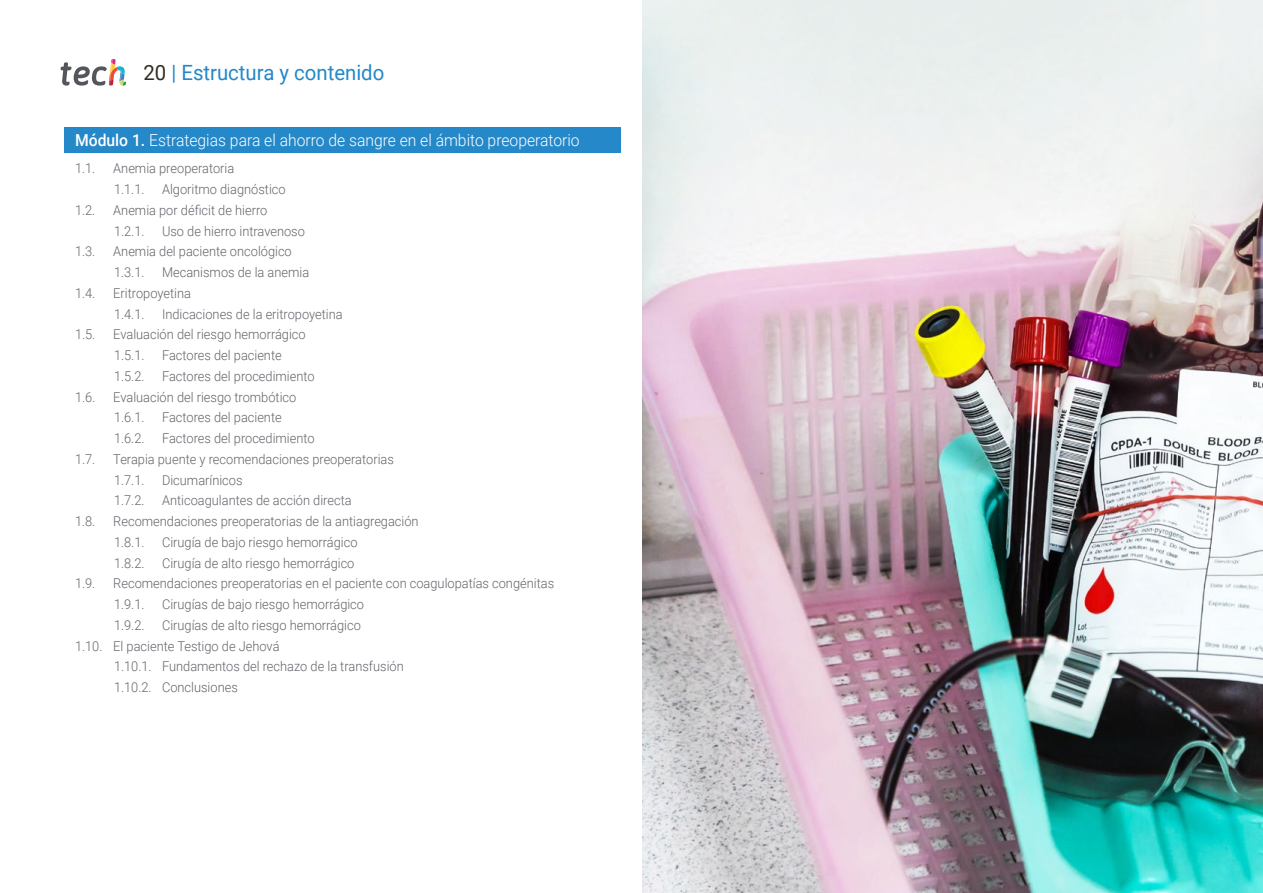
<style>
.page{position:relative;width:1263px;height:893px;background:#fff}
.page>*{position:absolute;margin:0;border:0;box-sizing:border-box;transform-origin:0 0}
.t1{font:21px "Roboto";color:#2488c9}
.t2{font:300 16.5px "Roboto";color:#fff;scale:.95 1}
.t3{font:300 13.5px/20.7px "Roboto";color:#61646a;scale:.95 1}
.s1{color:#312e20}
.s2{font-weight:500}
</style>
<div class="page">
<div style="left:64px;top:128px;width:557px;height:25px;background:#2488c9"></div>
<img style="left:642px;top:0;width:621px;height:893px">
<svg style="left:61px;top:59px;width:65px;height:27px"></svg>
<h1 class="t1" style="left:144px;top:57px;width:242px"><span class="s1">20</span> | Estructura y contenido</h1>
<p class="t2" style="left:75px;top:129px;width:533px"><span class="s2">Módulo 1.</span> Estrategias para el ahorro de sangre en el ámbito preoperatorio</p>
<p class="t3" style="left:75px;top:158px;width:23px">1.1.</p>
<p class="t3" style="left:113px;top:158px;width:129px">Anemia preoperatoria<br>1.1.1.</p>
<p class="t3" style="left:162px;top:179px;width:132px">Algoritmo diagnóstico</p>
<p class="t3" style="left:75px;top:199px;width:23px">1.2.</p>
<p class="t3" style="left:113px;top:199px;width:164px">Anemia por déficit de hierro<br>1.2.1.</p>
<p class="t3" style="left:162px;top:220px;width:152px">Uso de hierro intravenoso</p>
<p class="t3" style="left:75px;top:241px;width:23px">1.3.</p>
<p class="t3" style="left:113px;top:241px;width:189px">Anemia del paciente oncológico<br>1.3.1.</p>
<p class="t3" style="left:162px;top:262px;width:156px">Mecanismos de la anemia</p>
<p class="t3" style="left:75px;top:282px;width:23px">1.4.</p>
<p class="t3" style="left:113px;top:282px;width:83px">Eritropoyetina<br>1.4.1.</p>
<p class="t3" style="left:162px;top:303px;width:192px">Indicaciones de la eritropoyetina</p>
<p class="t3" style="left:75px;top:324px;width:23px">1.5.</p>
<p class="t3" style="left:113px;top:324px;width:204px">Evaluación del riesgo hemorrágico<br>1.5.1.</p>
<p class="t3" style="left:162px;top:345px;width:128px">Factores del paciente</p>
<p class="t3" style="left:114px;top:365px;width:34px">1.5.2.</p>
<p class="t3" style="left:162px;top:365px;width:162px">Factores del procedimiento</p>
<p class="t3" style="left:75px;top:386px;width:23px">1.6.</p>
<p class="t3" style="left:113px;top:386px;width:194px">Evaluación del riesgo trombótico<br>1.6.1.</p>
<p class="t3" style="left:162px;top:407px;width:128px">Factores del paciente</p>
<p class="t3" style="left:114px;top:428px;width:34px">1.6.2.</p>
<p class="t3" style="left:162px;top:428px;width:162px">Factores del procedimiento</p>
<p class="t3" style="left:75px;top:448px;width:23px">1.7.</p>
<p class="t3" style="left:113px;top:448px;width:297px">Terapia puente y recomendaciones preoperatorias<br>1.7.1.</p>
<p class="t3" style="left:162px;top:469px;width:86px">Dicumarínicos</p>
<p class="t3" style="left:114px;top:490px;width:34px">1.7.2.</p>
<p class="t3" style="left:162px;top:490px;width:201px">Anticoagulantes de acción directa</p>
<p class="t3" style="left:75px;top:511px;width:23px">1.8.</p>
<p class="t3" style="left:113px;top:511px;width:323px">Recomendaciones preoperatorias de la antiagregación<br>1.8.1.</p>
<p class="t3" style="left:162px;top:531px;width:207px">Cirugía de bajo riesgo hemorrágico</p>
<p class="t3" style="left:114px;top:552px;width:34px">1.8.2.</p>
<p class="t3" style="left:162px;top:552px;width:204px">Cirugía de alto riesgo hemorrágico</p>
<p class="t3" style="left:75px;top:573px;width:23px">1.9.</p>
<p class="t3" style="left:113px;top:573px;width:465px">Recomendaciones preoperatorias en el paciente con coagulopatías congénitas<br>1.9.1.</p>
<p class="t3" style="left:162px;top:594px;width:214px">Cirugías de bajo riesgo hemorrágico</p>
<p class="t3" style="left:75px;top:614px;width:302px;text-indent:87px">Cirugías de alto riesgo hemorrágico<br>1.10. El paciente Testigo de Jehová</p>
<p class="t3" style="left:114px;top:656px;width:306px">1.10.1. Fundamentos del rechazo de la transfusión<br>1.10.2. Conclusiones</p>
<p class="t3" style="left:114px;top:614px;width:34px">1.9.2.</p>
</div>
